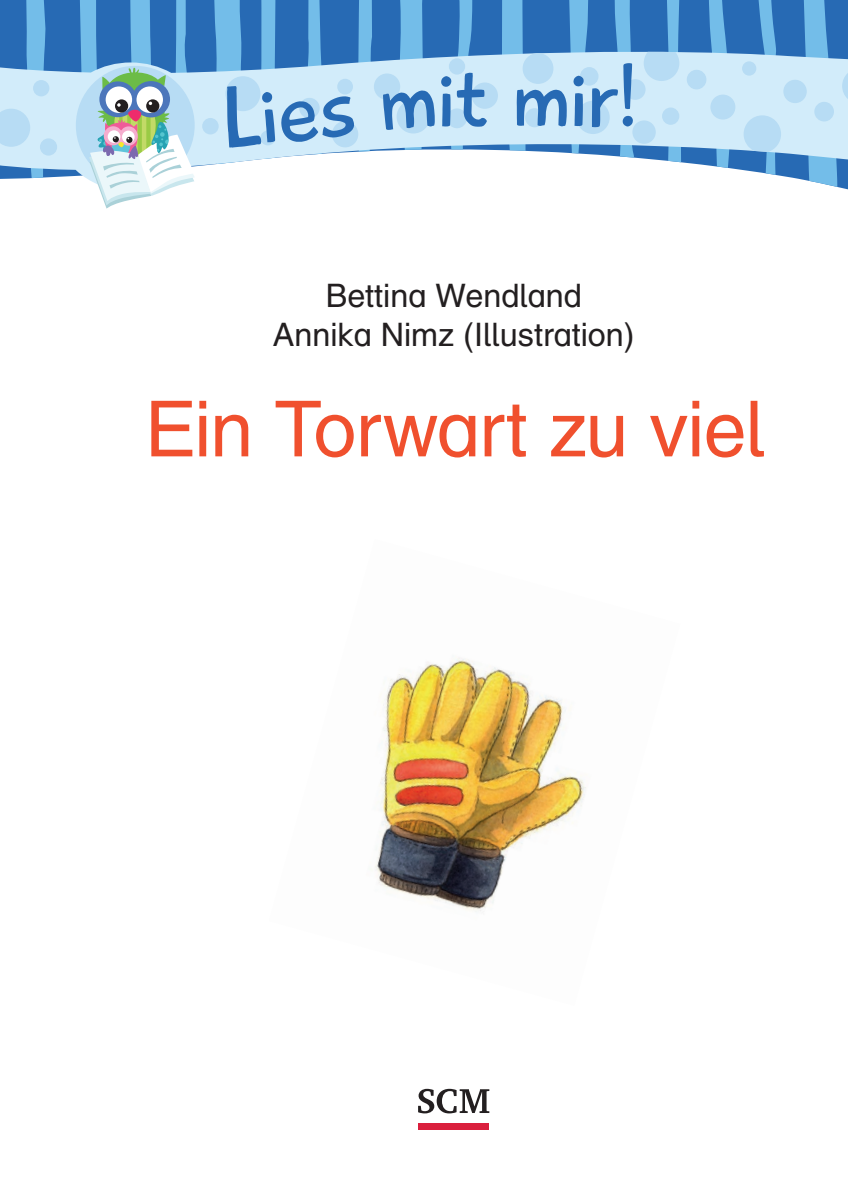
<style>
.page{position:relative;width:848px;height:1192px;background:#fff}
.page>*{position:absolute;margin:0;border:0;box-sizing:border-box;transform-origin:0 0}
.t1{font:89.2px "Playtime With Hot Toddies";color:#276ab4}
.t2{font:77.4px "Lesebuch";letter-spacing:-.015em;color:#f0502e}
.t3{font:32.4px/38.8px "Lesebuch";color:#231f20;text-align:center}
</style>
<div class="page">
<div style="left:45px;top:0;width:757px;height:38px;background:#276ab4"></div>
<svg style="left:399px;top:0;width:25px;height:38px"></svg>
<svg style="left:358px;top:0;width:14px;height:38px"></svg>
<svg style="left:214px;top:0;width:27px;height:38px"></svg>
<svg style="left:261px;top:0;width:15px;height:38px"></svg>
<svg style="left:307px;top:0;width:17px;height:38px"></svg>
<svg style="left:450px;top:0;width:24px;height:38px"></svg>
<svg style="left:502px;top:0;width:23px;height:38px"></svg>
<svg style="left:613px;top:0;width:21px;height:38px"></svg>
<svg style="left:708px;top:0;width:21px;height:38px"></svg>
<svg style="left:567px;top:0;width:22px;height:38px"></svg>
<svg style="left:0;top:38px;width:848px;height:152px;fill:#d2ecfa"></svg>
<div style="left:33px;top:80px;width:16px;height:16px;background:#b7dcf4;border-radius:50%"></div>
<div style="left:40px;top:138px;width:17px;height:18px;background:#b7dcf4;border-radius:50%"></div>
<div style="left:225px;top:76px;width:35px;height:35px;background:#b7dcf4;border-radius:50%"></div>
<div style="left:202px;top:118px;width:17px;height:16px;background:#b7dcf4;border-radius:50%"></div>
<div style="left:260px;top:130px;width:15px;height:15px;background:#b7dcf4;border-radius:50%"></div>
<div style="left:299px;top:98px;width:21px;height:20px;background:#b7dcf4;border-radius:50%"></div>
<div style="left:397px;top:100px;width:33px;height:33px;background:#b7dcf4;border-radius:50%"></div>
<div style="left:337px;top:79px;width:16px;height:15px;background:#b7dcf4;border-radius:50%"></div>
<div style="left:332px;top:121px;width:26px;height:26px;background:#b7dcf4;border-radius:50%"></div>
<div style="left:374px;top:73px;width:26px;height:27px;background:#b7dcf4;border-radius:50%"></div>
<div style="left:472px;top:82px;width:26px;height:27px;background:#b7dcf4;border-radius:50%"></div>
<div style="left:449px;top:58px;width:16px;height:17px;background:#b7dcf4;border-radius:50%"></div>
<div style="left:447px;top:108px;width:20px;height:20px;background:#b7dcf4;border-radius:50%"></div>
<div style="left:525px;top:108px;width:19px;height:19px;background:#b7dcf4;border-radius:50%"></div>
<div style="left:523px;top:53px;width:30px;height:31px;background:#b7dcf4;border-radius:50%"></div>
<div style="left:625px;top:79px;width:21px;height:21px;background:#b7dcf4;border-radius:50%"></div>
<div style="left:687px;top:70px;width:19px;height:19px;background:#b7dcf4;border-radius:50%"></div>
<div style="left:632px;top:120px;width:24px;height:24px;background:#b7dcf4;border-radius:50%"></div>
<div style="left:783px;top:80px;width:24px;height:23px;background:#b7dcf4;border-radius:50%"></div>
<div style="left:710px;top:95px;width:25px;height:25px;background:#b7dcf4;border-radius:50%"></div>
<div style="left:742px;top:61px;width:14px;height:15px;background:#b7dcf4;border-radius:50%"></div>
<div style="left:576px;top:101px;width:34px;height:33px;background:#b7dcf4;border-radius:50%"></div>
<div style="left:580px;top:67px;width:18px;height:19px;background:#b7dcf4;border-radius:50%"></div>
<svg style="left:644px;top:0;width:37px;height:162px;background:#90bee2"></svg>
<svg style="left:744px;top:0;width:37px;height:175px;background:#8dbbe1"></svg>
<svg style="left:78px;top:0;width:117px;height:209px"></svg>
<div style="left:418px;top:1123px;width:71px;height:7px;background:#da1f3d"></div>
<svg style="left:418px;top:1088px;width:71px;height:25px"></svg>
<img style="left:375px;top:658px;width:211px;height:254px">
<svg style="left:0;top:0;width:45px;height:178px;background:#8ebde2"></svg>
<svg style="left:802px;top:0;width:46px;height:187px;background:#95c3e6"></svg>
<h1 class="t1" style="left:437px;top:43px;width:203px">it mir!</h1>
<h1 class="t1" style="left:215px;top:64px;width:218px;rotate:-6deg">Lies m</h1>
<p class="t3" style="left:273px;top:276px;width:363px">Bettina Wendland<br>Annika Nimz (Illustration)</p>
<h2 class="t2" style="left:145px;top:384px;width:622px">Ein Torwart zu viel</h2>
</div>
